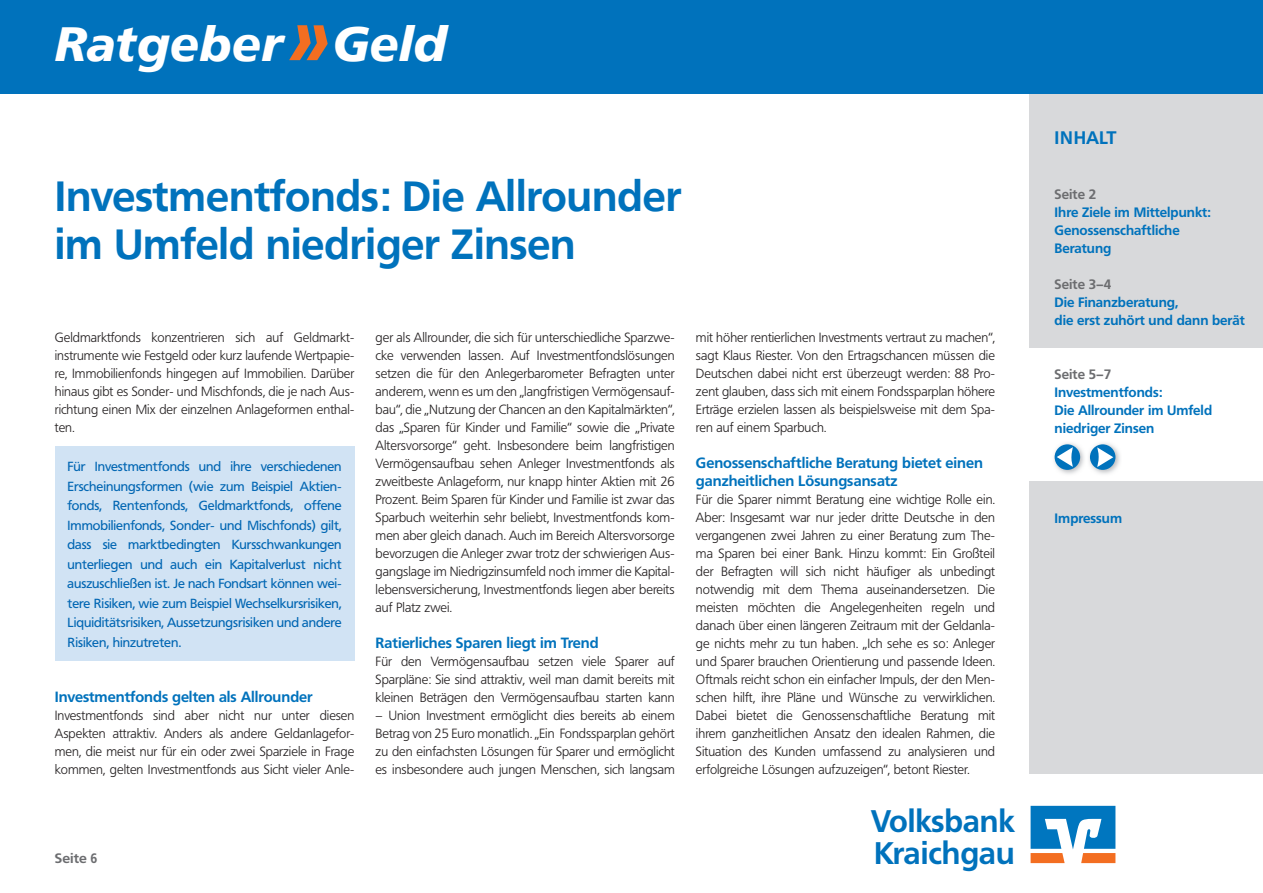
<style>
.page{position:relative;width:1263px;height:893px;background:#fff}
.page>*{position:absolute;margin:0;border:0;box-sizing:border-box;transform-origin:0 0}
.t1{font:italic 700 48px "Frutiger VR";color:#fff}
.t2{font:700 42px/48px "Frutiger VR";color:#0072bc}
.t3{font:700 30.9px/31.5px "Frutiger BQ";color:#0072bc}
.t4{font:700 18px "Frutiger BQ";color:#0072bc}
.t5{font:700 14.7px/18px "Frutiger BQ";color:#0072bc}
.t6{font:700 13.5px/18px "Frutiger BQ";color:#0072bc}
.t7{font:700 13.5px "Frutiger BQ";color:#6c6d70}
.t8{font:700 13.5px "Frutiger BQ";color:#6c6d70;scale:1.05 1}
.t9{font:300 13.2px/18px "Frutiger BQ";color:#231f20;text-align:justify}
.t10{font:13.05px/19.5px "Frutiger BQ";color:#0166b3;text-align:justify}
.s1{font-size:84.75px;color:#f36e21}
</style>
<div class="page">
<svg style="left:1030px;top:806px;width:85px;height:57px"></svg>
<div style="left:55px;top:446px;width:300px;height:215px;background:#d1e3f4"></div>
<div style="left:1029px;top:0;width:234px;height:774px;background:#d8d9db"></div>
<div style="left:0;top:0;width:1263px;height:94px;background:#0072bc"></div>
<div style="left:1029px;top:348px;width:234px;height:132px;background:#fff"></div>
<img style="left:1054px;top:443px;width:66px;height:31px">
<svg style="left:1054px;top:444px;width:26px;height:26px"></svg>
<svg style="left:1057px;top:447px;width:16px;height:20px"></svg>
<div style="left:1090px;top:444px;width:25px;height:26px;background:#0072bc;border-radius:50%"></div>
<svg style="left:1097px;top:447px;width:16px;height:20px"></svg>
<h1 class="t1" style="left:55px;top:15px;width:393px">Ratgeber <span class="s1">»</span>Geld</h1>
<h2 class="t2" style="left:55px;top:172px;width:628px">Investmentfonds: Die Allrounder im Umfeld niedriger Zinsen</h2>
<p class="t9" style="left:55px;top:329px;width:301px">Geldmarktfonds konzentrieren sich auf Geldmarkt&shy;instrumente wie Festgeld oder kurz laufende Wertpapie&shy;re, Immobilienfonds hingegen auf Immobilien. Darüber hinaus gibt es Sonder- und Mischfonds, die je nach Aus&shy;richtung einen Mix der einzelnen Anlageformen enthal&shy;ten.</p>
<p class="t10" style="left:68px;top:457px;width:276px">Für Investmentfonds und ihre verschiedenen Erscheinungsformen (wie zum Beispiel Aktien&shy;fonds, Rentenfonds, Geldmarktfonds, offene Immobilienfonds, Sonder- und Mischfonds) gilt, dass sie marktbedingten Kursschwankungen unterliegen und auch ein Kapitalverlust nicht auszuschließen ist. Je nach Fondsart können wei&shy;tere Risiken, wie zum Beispiel Wechselkursrisiken, Liquiditätsrisiken, Aussetzungsrisiken und andere Risiken, hinzutreten.</p>
<p class="t5" style="left:55px;top:688px;width:259px">Investmentfonds gelten als Allrounder</p>
<p class="t9" style="left:55px;top:707px;width:301px">Investmentfonds sind aber nicht nur unter diesen Aspekten attraktiv. Anders als andere Geldanlagefor&shy;men, die meist nur für ein oder zwei Sparziele in Frage kommen, gelten Investmentfonds aus Sicht vieler Anle-</p>
<p class="t8" style="left:55px;top:850px;width:42px">Seite 6</p>
<p class="t9" style="left:376px;top:329px;width:301px">ger als Allrounder, die sich für unterschiedliche Sparzwe&shy;cke verwenden lassen. Auf Investmentfondslösungen setzen die für den Anlegerbarometer Befragten unter anderem, wenn es um den „langfristigen Vermögensauf&shy;bau“, die „Nutzung der Chancen an den Kapitalmärkten“, das „Sparen für Kinder und Familie“ sowie die „Private Altersvorsorge“ geht. Insbesondere beim langfristigen Vermögensaufbau sehen Anleger Investmentfonds als zweitbeste Anlageform, nur knapp hinter Aktien mit 26<br>Prozent. Beim Sparen für Kinder und Familie ist zwar das Sparbuch weiterhin sehr beliebt, Investmentfonds kom&shy;men aber gleich danach. Auch im Bereich Altersvorsorge bevorzugen die Anleger zwar trotz der schwierigen Aus&shy;gangslage im Niedrigzinsumfeld noch immer die Kapital&shy;lebensversicherung, Investmentfonds liegen aber bereits auf Platz zwei.</p>
<p class="t5" style="left:376px;top:634px;width:224px">Ratierliches Sparen liegt im Trend</p>
<p class="t9" style="left:376px;top:653px;width:301px">Für den Vermögensaufbau setzen viele Sparer auf Sparpläne: Sie sind attraktiv, weil man damit bereits mit kleinen Beträgen den Vermögensaufbau starten kann</p>
<p class="t9" style="left:376px;top:707px;width:301px">– Union Investment ermöglicht dies bereits ab einem Betrag von 25 Euro monatlich. „Ein Fondssparplan gehört zu den einfachsten Lösungen für Sparer und ermöglicht es insbesondere auch jungen Menschen, sich langsam</p>
<p class="t9" style="left:696px;top:329px;width:301px">mit höher rentierlichen Investments vertraut zu machen“, sagt Klaus Riester. Von den Ertragschancen müssen die Deutschen dabei nicht erst überzeugt werden: 88 Pro&shy;zent glauben, dass sich mit einem Fondssparplan höhere Erträge erzielen lassen als beispielsweise mit dem Spa&shy;ren auf einem Sparbuch.</p>
<p class="t5" style="left:696px;top:454px;width:288px">Genossenschaftliche Beratung bietet einen ganzheitlichen Lösungsansatz</p>
<p class="t9" style="left:696px;top:491px;width:301px">Für die Sparer nimmt Beratung eine wichtige Rolle ein.<br>Aber: Insgesamt war nur jeder dritte Deutsche in den vergangenen zwei Jahren zu einer Beratung zum The&shy;ma Sparen bei einer Bank. Hinzu kommt: Ein Großteil der Befragten will sich nicht häufiger als unbedingt notwendig mit dem Thema auseinandersetzen. Die meisten möchten die Angelegenheiten regeln und danach über einen längeren Zeitraum mit der Geldanla&shy;ge nichts mehr zu tun haben. „Ich sehe es so: Anleger und Sparer brauchen Orientierung und passende Ideen.<br>Oftmals reicht schon ein einfacher Impuls, der den Men&shy;schen hilft, ihre Pläne und Wünsche zu verwirklichen.<br>Dabei bietet die Genossenschaftliche Beratung mit ihrem ganzheitlichen Ansatz den idealen Rahmen, die Situation des Kunden umfassend zu analysieren und erfolgreiche Lösungen aufzuzeigen“, betont Riester.</p>
<h3 class="t3" style="left:871px;top:806px;width:145px">Volksbank<br>Kraichgau</h3>
<h3 class="t4" style="left:1054px;top:127px;width:63px">INHALT</h3>
<p class="t7" style="left:1054px;top:186px;width:43px">Seite 2</p>
<p class="t6" style="left:1054px;top:204px;width:158px">Ihre Ziele im Mittelpunkt:<br>Genossenschaftliche<br>Beratung</p>
<p class="t7" style="left:1054px;top:276px;width:58px">Seite 3–4</p>
<p class="t6" style="left:1054px;top:294px;width:192px">Die Finanzberatung,<br>die erst zuhört und dann berät</p>
<p class="t7" style="left:1054px;top:366px;width:58px">Seite 5–7</p>
<p class="t6" style="left:1054px;top:384px;width:159px">Investmentfonds:<br>Die Allrounder im Umfeld niedriger Zinsen</p>
<p class="t6" style="left:1054px;top:510px;width:69px">Impressum</p>
</div>
